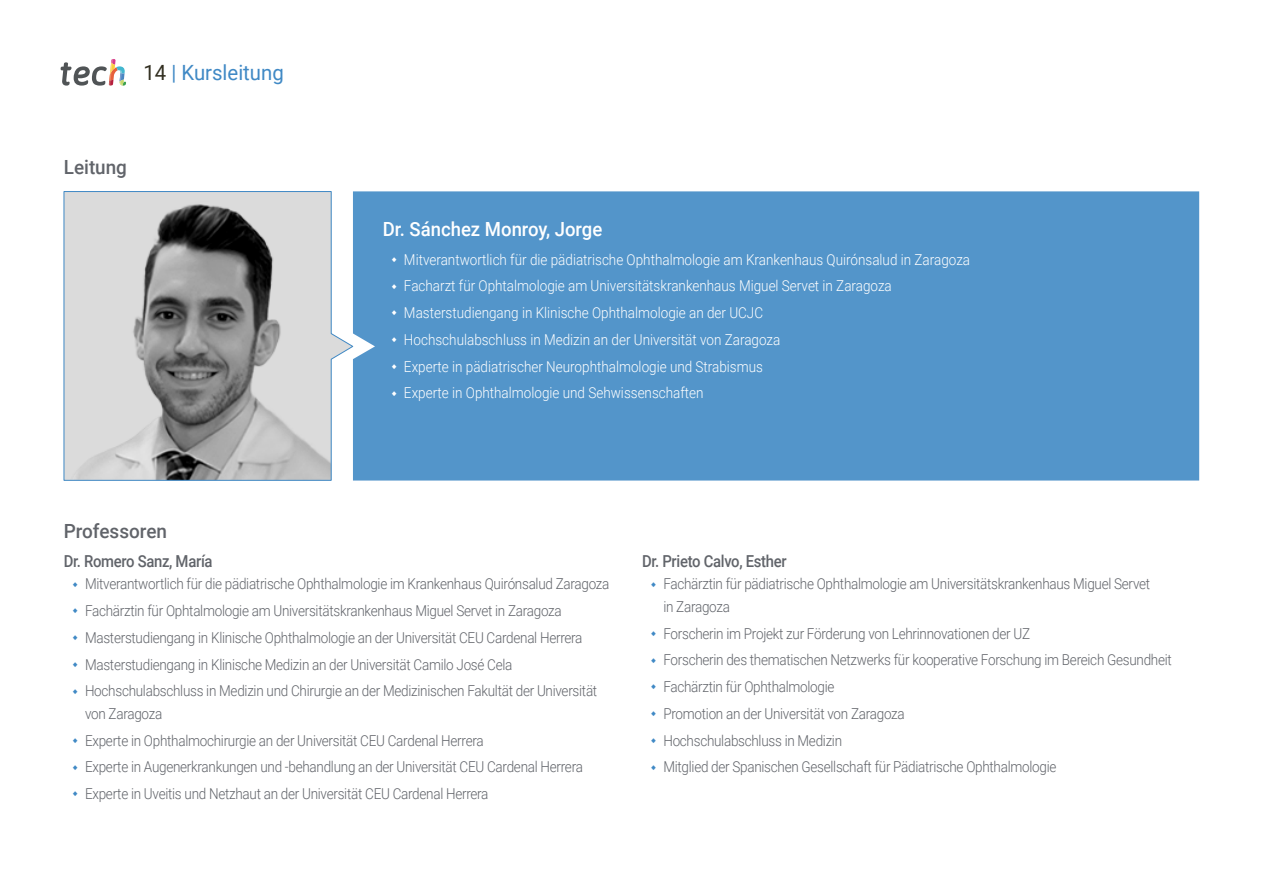
<style>
.page{position:relative;width:1263px;height:893px;background:#fff}
.page>*{position:absolute;margin:0;border:0;box-sizing:border-box;transform-origin:0 0}
.t1{font:21px "Roboto";color:#4089c5}
.t2{font:500 19.5px "Roboto";color:#fff;scale:.95 1}
.t3{font:500 19.5px "Roboto";color:#61646a}
.t4{font:500 16.5px "Roboto";letter-spacing:-.02em;color:#61646a;scale:.9 1}
.t5{font:300 15px/26.7px "Roboto";letter-spacing:-.02em;color:#61646a;scale:.9 1}
.t6{font:300 15px/26.7px "Roboto";color:#fff;scale:.9 1}
.s1{color:#312e20}
</style>
<div class="page">
<div style="left:353px;top:191px;width:846px;height:290px;background:#5395ca"></div>
<svg style="left:64px;top:191px;width:289px;height:290px;background:#b4b4b5"></svg>
<svg style="left:61px;top:59px;width:65px;height:27px"></svg>
<svg style="left:392px;top:257px;width:5px;height:5px"></svg>
<svg style="left:392px;top:284px;width:5px;height:5px"></svg>
<svg style="left:392px;top:310px;width:5px;height:5px"></svg>
<svg style="left:392px;top:337px;width:5px;height:5px"></svg>
<svg style="left:392px;top:364px;width:5px;height:5px"></svg>
<svg style="left:392px;top:391px;width:5px;height:5px"></svg>
<h1 class="t1" style="left:144px;top:57px;width:142px"><span class="s1">14</span> | Kursleitung</h1>
<h2 class="t3" style="left:64px;top:154px;width:65px">Leitung</h2>
<h2 class="t2" style="left:383px;top:215px;width:233px">Dr. Sánchez Monroy, Jorge</h2>
<p class="t6" style="left:404px;top:245px;width:630px">Mitverantwortlich für die pädiatrische Ophthalmologie am Krankenhaus Quirónsalud in Zaragoza Facharzt für Ophtalmologie am Universitätskrankenhaus Miguel Servet in Zaragoza Masterstudiengang in Klinische Ophthalmologie an der UCJC<br>Hochschulabschluss in Medizin an der Universität von Zaragoza<br>Experte in pädiatrischer Neurophthalmologie und Strabismus<br>Experte in Ophthalmologie und Sehwissenschaften</p>
<h2 class="t3" style="left:64px;top:517px;width:105px">Professoren</h2>
<p class="t4" style="left:64px;top:550px;width:167px">Dr. Romero Sanz, María</p>
<p class="t5" style="left:85px;top:570px;width:584px">Mitverantwortlich für die pädiatrische Ophthalmologie im Krankenhaus Quirónsalud Zaragoza Fachärztin für Ophtalmologie am Universitätskrankenhaus Miguel Servet in Zaragoza Masterstudiengang in Klinische Ophthalmologie an der Universität CEU Cardenal Herrera Masterstudiengang in Klinische Medizin an der Universität Camilo José Cela Hochschulabschluss in Medizin und Chirurgie an der Medizinischen Fakultät der Universität</p>
<p class="t5" style="left:85px;top:700px;width:555px">von Zaragoza<br>Experte in Ophthalmochirurgie an der Universität CEU Cardenal Herrera<br>Experte in Augenerkrankungen und -behandlung an der Universität CEU Cardenal Herrera Experte in Uveitis und Netzhaut an der Universität CEU Cardenal Herrera</p>
<p class="t4" style="left:642px;top:550px;width:162px">Dr. Prieto Calvo, Esther</p>
<p class="t5" style="left:663px;top:572px;width:542px;line-height:22.5px">Fachärztin für pädiatrische Ophthalmologie am Universitätskrankenhaus Miguel Servet in Zaragoza</p>
<p class="t5" style="left:663px;top:619px;width:566px">Forscherin im Projekt zur Förderung von Lehrinnovationen der UZ<br>Forscherin des thematischen Netzwerks für kooperative Forschung im Bereich Gesundheit Fachärztin für Ophthalmologie<br>Promotion an der Universität von Zaragoza<br>Hochschulabschluss in Medizin<br>Mitglied der Spanischen Gesellschaft für Pädiatrische Ophthalmologie</p>
</div>
